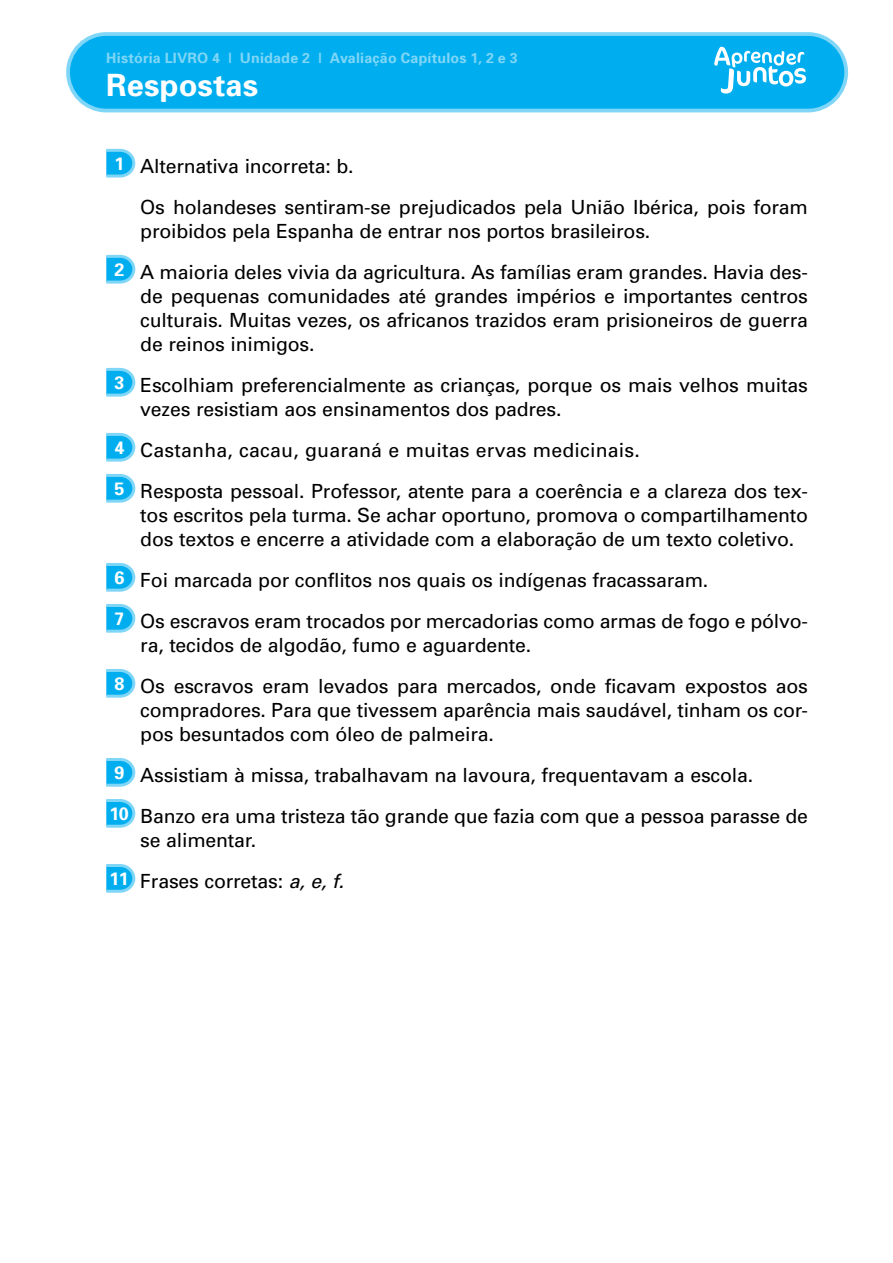
<style>
.page{position:relative;width:893px;height:1263px;background:#fff}
.page>*{position:absolute;margin:0;border:0;box-sizing:border-box;transform-origin:0 0}
.t1{font:700 30.75px "Univers";letter-spacing:.005em;color:#fff}
.t2{font:19.5px/41px "Univers";letter-spacing:-.01em;color:#000}
.t3{font:700 14.25px "Univers";letter-spacing:.015em;color:#80d6f7}
.s1{font-style:italic}
</style>
<div class="page">
<div style="left:68px;top:34px;width:778px;height:77px;background:#00aeef;border-radius:38px"></div>
<div style="left:66px;top:32px;width:782px;height:80px;border:4px solid #80d6f7;border-radius:38px"></div>
<svg style="left:714px;top:47px;width:92px;height:47px"></svg>
<svg style="left:106px;top:149px;width:29px;height:29px"></svg>
<svg style="left:106px;top:255px;width:29px;height:29px"></svg>
<svg style="left:106px;top:368px;width:29px;height:29px"></svg>
<svg style="left:106px;top:433px;width:29px;height:29px"></svg>
<svg style="left:106px;top:474px;width:29px;height:29px"></svg>
<svg style="left:106px;top:563px;width:29px;height:29px"></svg>
<svg style="left:106px;top:604px;width:29px;height:29px"></svg>
<svg style="left:106px;top:669px;width:29px;height:29px"></svg>
<svg style="left:106px;top:758px;width:29px;height:29px"></svg>
<svg style="left:106px;top:799px;width:29px;height:29px"></svg>
<svg style="left:106px;top:864px;width:29px;height:29px"></svg>
<p class="t3" style="left:106px;top:48px;width:413px">História LIVRO 4 | Unidade 2 | Avaliação Capítulos 1, 2 e 3</p>
<h1 class="t1" style="left:106px;top:65px;width:153px">Respostas</h1>
<p class="t2" style="left:140px;top:146px;width:669px;text-indent:-26px"><sup>1</sup> Alternativa incorreta: b.<br>Os holandeses sentiram-se prejudicados pela União Ibérica, pois foram</p>
<p class="t2" style="left:114px;top:211px;width:695px;text-indent:26px">proibidos pela Espanha de entrar nos portos brasileiros.<br><sup>2</sup> A maioria deles vivia da agricultura. As famílias eram grandes. Havia des-</p>
<p class="t2" style="left:140px;top:284px;width:669px;line-height:24px;text-align:justify">de pequenas comunidades até grandes impérios e importantes centros culturais. Muitas vezes, os africanos trazidos eram prisioneiros de guerra de reinos inimigos.</p>
<p class="t2" style="left:140px;top:373px;width:669px;line-height:24px;text-indent:-26px"><sup>3</sup> Escolhiam preferencialmente as crianças, porque os mais velhos muitas vezes resistiam aos ensinamentos dos padres.</p>
<p class="t2" style="left:114px;top:430px;width:695px"><sup>4</sup> Castanha, cacau, guaraná e muitas ervas medicinais.<br><sup>5</sup> Resposta pessoal. Professor, atente para a coerência e a clareza dos tex-</p>
<p class="t2" style="left:140px;top:503px;width:669px;line-height:24px">tos escritos pela turma. Se achar oportuno, promova o compartilhamento dos textos e encerre a atividade com a elaboração de um texto coletivo.</p>
<p class="t2" style="left:114px;top:560px;width:695px"><sup>6</sup> Foi marcada por conflitos nos quais os indígenas fracassaram.<br><sup>7</sup> Os escravos eram trocados por mercadorias como armas de fogo e pólvo-</p>
<p class="t2" style="left:114px;top:625px;width:695px;text-indent:26px">ra, tecidos de algodão, fumo e aguardente.<br><sup>8</sup> Os escravos eram levados para mercados, onde ficavam expostos aos</p>
<p class="t2" style="left:140px;top:698px;width:669px;line-height:24px">compradores. Para que tivessem aparência mais saudável, tinham os cor&shy;pos besuntados com óleo de palmeira.</p>
<p class="t2" style="left:110px;top:755px;width:700px"><sup>9</sup> Assistiam à missa, trabalhavam na lavoura, frequentavam a escola.<br><sup>10</sup> Banzo era uma tristeza tão grande que fazia com que a pessoa parasse de</p>
<p class="t2" style="left:110px;top:820px;width:236px;text-indent:31px">se alimentar.<br><sup>11</sup> Frases corretas: <span class="s1">a, e, f.</span></p>
</div>
